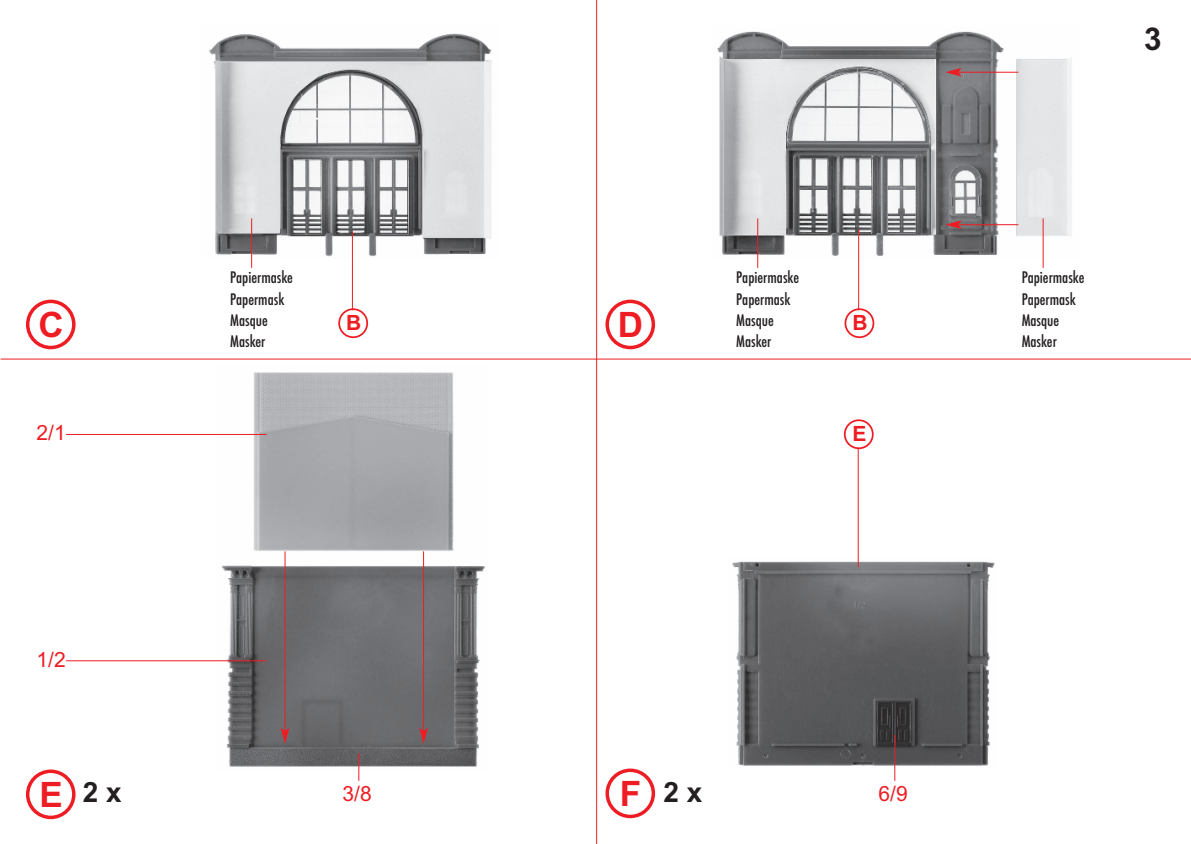
<style>
.page{position:relative;width:1191px;height:844px;background:#fff}
.page>*{position:absolute;margin:0;border:0;box-sizing:border-box;transform-origin:0 0}
.t1{font:700 35px "Arial";color:#ee1d23}
.t2{font:700 31.5px "Arial";color:#231f20}
.t3{font:700 28px "Arial";color:#231f20}
.t4{font:21px "Arial";color:#ee1d23}
.t5{font:700 21px "Arial";color:#ee1d23}
.t6{font:17.5px/21px "Futura EF Medium Con";color:#231f20}
</style>
<div class="page">
<hr style="left:596px;top:0;width:1px;height:843px;background:#ee1d23">
<hr style="left:1px;top:358px;width:1190px;height:1px;background:#ee1d23">
<img style="left:216px;top:372px;width:269px;height:398px">
<img style="left:732px;top:556px;width:263px;height:212px">
<img style="left:717px;top:31px;width:355px;height:228px">
<img style="left:209px;top:33px;width:283px;height:225px">
<svg style="left:26px;top:299px;width:50px;height:50px"></svg>
<svg style="left:605px;top:299px;width:50px;height:50px"></svg>
<svg style="left:26px;top:769px;width:50px;height:50px"></svg>
<svg style="left:605px;top:768px;width:50px;height:50px"></svg>
<hr style="left:857px;top:447px;width:1px;height:120px;background:#ee1d23">
<hr style="left:352px;top:231px;width:1px;height:79px;background:#ee1d23">
<hr style="left:251px;top:218px;width:1px;height:50px;background:#ee1d23">
<hr style="left:757px;top:218px;width:1px;height:50px;background:#ee1d23">
<hr style="left:1042px;top:218px;width:1px;height:50px;background:#ee1d23">
<hr style="left:958px;top:224px;width:60px;height:1px;background:#ee1d23">
<svg style="left:945px;top:220px;width:16px;height:9px"></svg>
<hr style="left:284px;top:551px;width:1px;height:179px;background:#ee1d23">
<svg style="left:281px;top:727px;width:8px;height:16px"></svg>
<hr style="left:423px;top:551px;width:1px;height:179px;background:#ee1d23">
<svg style="left:419px;top:727px;width:9px;height:16px"></svg>
<hr style="left:958px;top:72px;width:60px;height:1px;background:#ee1d23">
<svg style="left:945px;top:68px;width:16px;height:9px"></svg>
<svg style="left:338px;top:308px;width:30px;height:30px"></svg>
<hr style="left:858px;top:229px;width:1px;height:81px;background:#ee1d23">
<hr style="left:894px;top:734px;width:1px;height:46px;background:#ee1d23">
<svg style="left:358px;top:753px;width:1px;height:27px"></svg>
<hr style="left:66px;top:434px;width:200px;height:1px;background:#ee1d23">
<hr style="left:66px;top:660px;width:200px;height:1px;background:#ee1d23">
<svg style="left:844px;top:308px;width:30px;height:30px"></svg>
<svg style="left:844px;top:419px;width:29px;height:30px"></svg>
<h2 class="t2" style="left:1144px;top:20px;width:19px">3</h2>
<h1 class="t1" style="left:38px;top:304px;width:27px">C</h1>
<p class="t4" style="left:36px;top:421px;width:31px">2/1</p>
<p class="t4" style="left:36px;top:647px;width:31px">1/2</p>
<p class="t6" style="left:230px;top:268px;width:64px">Papiermaske<br>Papermask<br>Masque</p>
<p class="t6" style="left:230px;top:331px;width:37px">Masker</p>
<p class="t5" style="left:346px;top:311px;width:17px">B</p>
<h1 class="t1" style="left:618px;top:304px;width:27px">D</h1>
<p class="t6" style="left:736px;top:268px;width:64px">Papiermaske<br>Papermask<br>Masque<br>Masker</p>
<p class="t6" style="left:1021px;top:268px;width:64px">Papiermaske<br>Papermask<br>Masque<br>Masker</p>
<p class="t5" style="left:852px;top:311px;width:17px">B</p>
<p class="t5" style="left:852px;top:422px;width:16px">E</p>
<h1 class="t1" style="left:39px;top:773px;width:25px">E</h1>
<h1 class="t1" style="left:620px;top:772px;width:23px">F</h1>
<p class="t4" style="left:878px;top:781px;width:31px">6/9</p>
<h3 class="t3" style="left:83px;top:776px;width:40px">2 x</h3>
<h3 class="t3" style="left:663px;top:776px;width:40px">2 x</h3>
<p class="t4" style="left:342px;top:781px;width:31px">3/8</p>
</div>
